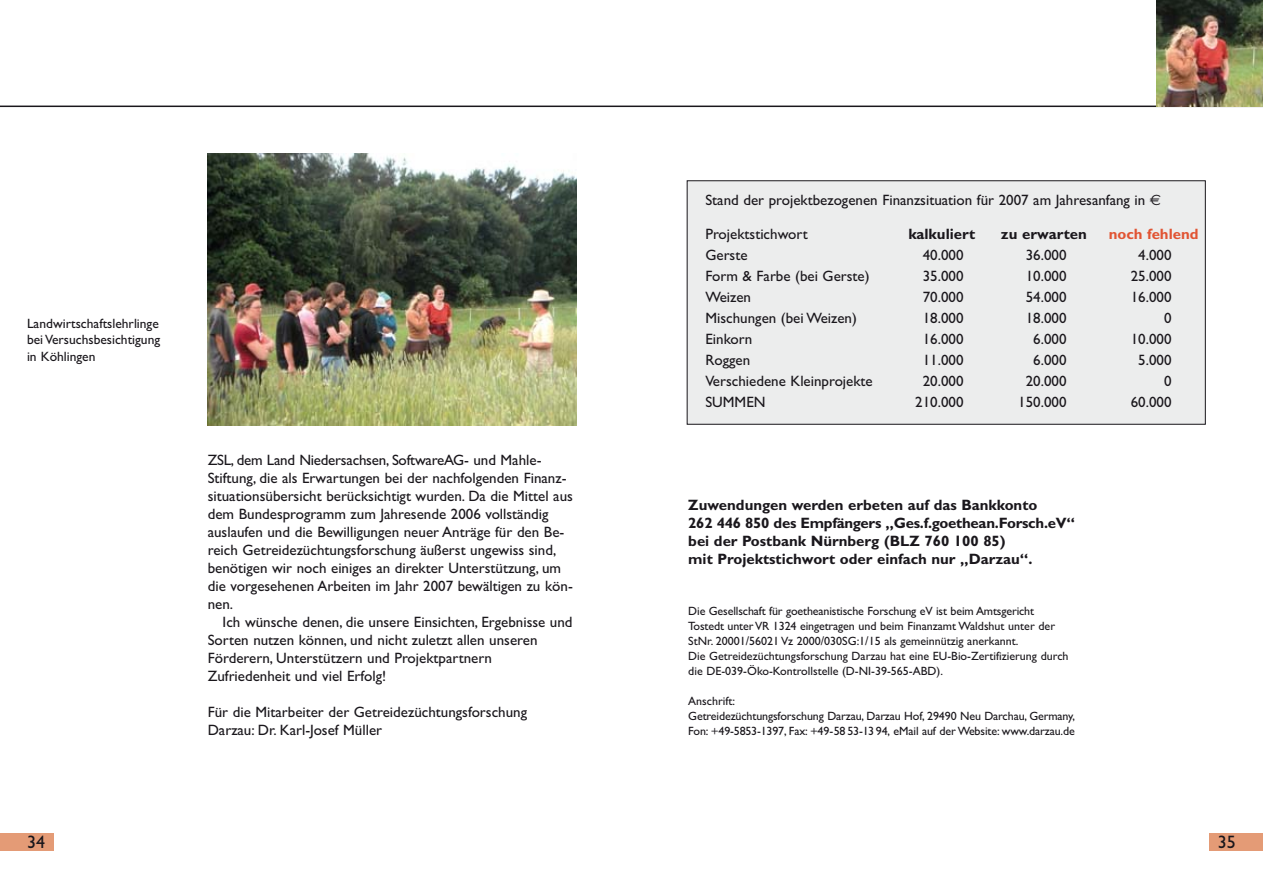
<style>
.page{position:relative;width:1263px;height:893px;background:#fff}
.page>*{position:absolute;margin:0;border:0;box-sizing:border-box;transform-origin:0 0}
.t1{font:18px "Gill Sans";color:#1a171c}
.t2{font:15px/18px "Gill Sans";color:#1a171c}
.t3{font:700 15px/18px "Gill Sans";color:#1a171c}
.t4{font:700 15px "Gill Sans";color:#e15433}
.t5{font:13.5px/16.2px "Gill Sans";color:#1a171c;text-align:justify}
.t6{font:12px/15px "Gill Sans";letter-spacing:-.01em;color:#1a171c}
.s1{font-family:"Euro Sans"}
</style>
<div class="page">
<div style="left:1210px;top:833px;width:53px;height:18px;background:#e49b76"></div>
<div style="left:0;top:833px;width:53px;height:18px;background:#e49b76"></div>
<div style="left:687px;top:181px;width:518px;height:243px;background:#eceded"></div>
<div style="left:687px;top:180px;width:519px;height:245px;border:1px solid #1a171c"></div>
<hr style="left:0;top:106px;width:1263px;height:1px;background:#1a171c">
<img style="left:1157px;top:0;width:106px;height:106px">
<img style="left:207px;top:153px;width:369px;height:272px">
<p class="t5" style="left:27px;top:317px;width:135px">Landwirtschaftslehrlinge bei Versuchsbesichtigung in Köhlingen</p>
<p class="t2" style="left:208px;top:452px;width:367px">ZSL, dem Land Niedersachsen, SoftwareAG- und Mahle-Stiftung, die als Erwartungen bei der nachfolgenden Finanz&shy;situationsübersicht berücksichtigt wurden. Da die Mittel aus dem Bundesprogramm zum Jahresende 2006 vollständig auslaufen und die Bewilligungen neuer Anträge für den Be&shy;reich Getreidezüchtungsforschung äußerst ungewiss sind, benötigen wir noch einiges an direkter Unterstützung, um die vorgesehenen Arbeiten im Jahr 2007 bewältigen zu kön&shy;nen.</p>
<p class="t2" style="left:208px;top:614px;width:366px;text-indent:15px">Ich wünsche denen, die unsere Einsichten, Ergebnisse und Sorten nutzen können, und nicht zuletzt allen unseren Förderern, Unterstützern und Projektpartnern Zufriedenheit und viel Erfolg!</p>
<p class="t2" style="left:208px;top:704px;width:321px">Für die Mitarbeiter der Getreidezüchtungsforschung<br>Darzau: Dr. Karl-Josef Müller</p>
<p class="t2" style="left:705px;top:193px;width:457px">Stand der projektbezogenen Finanzsituation für 2007 am Jahresanfang in <span class="s1">€</span></p>
<p class="t2" style="left:705px;top:227px;width:104px">Projektstichwort</p>
<p class="t3" style="left:908px;top:227px;width:68px">kalkuliert</p>
<p class="t3" style="left:1001px;top:227px;width:87px">zu erwarten</p>
<p class="t4" style="left:1109px;top:229px;width:91px">noch fehlend</p>
<p class="t2" style="left:705px;top:248px;width:44px">Gerste</p>
<p class="t2" style="left:923px;top:248px;width:42px">40.000</p>
<p class="t2" style="left:1026px;top:248px;width:42px">36.000</p>
<p class="t2" style="left:1138px;top:248px;width:35px">4.000</p>
<p class="t2" style="left:705px;top:269px;width:166px">Form &amp; Farbe (bei Gerste)</p>
<p class="t2" style="left:923px;top:269px;width:42px">35.000</p>
<p class="t2" style="left:1026px;top:269px;width:42px">10.000</p>
<p class="t2" style="left:1131px;top:269px;width:42px">25.000</p>
<p class="t2" style="left:705px;top:290px;width:47px">Weizen</p>
<p class="t2" style="left:923px;top:290px;width:42px">70.000</p>
<p class="t2" style="left:1026px;top:290px;width:42px">54.000</p>
<p class="t2" style="left:1131px;top:290px;width:42px">16.000</p>
<p class="t2" style="left:705px;top:311px;width:153px">Mischungen (bei Weizen)</p>
<p class="t2" style="left:923px;top:311px;width:42px">18.000</p>
<p class="t2" style="left:1026px;top:311px;width:42px">18.000</p>
<p class="t2" style="left:1164px;top:311px;width:9px">0</p>
<p class="t2" style="left:705px;top:332px;width:48px">Einkorn</p>
<p class="t2" style="left:923px;top:332px;width:42px">16.000</p>
<p class="t2" style="left:1033px;top:332px;width:35px">6.000</p>
<p class="t2" style="left:1131px;top:332px;width:42px">10.000</p>
<p class="t2" style="left:705px;top:353px;width:46px">Roggen</p>
<p class="t2" style="left:923px;top:353px;width:42px">11.000</p>
<p class="t2" style="left:1033px;top:353px;width:35px">6.000</p>
<p class="t2" style="left:1138px;top:353px;width:35px">5.000</p>
<p class="t2" style="left:705px;top:374px;width:169px">Verschiedene Kleinprojekte</p>
<p class="t2" style="left:923px;top:374px;width:42px">20.000</p>
<p class="t2" style="left:1026px;top:374px;width:42px">20.000</p>
<p class="t2" style="left:1164px;top:374px;width:9px">0</p>
<p class="t2" style="left:705px;top:395px;width:62px">SUMMEN</p>
<p class="t2" style="left:915px;top:395px;width:50px">210.000</p>
<p class="t2" style="left:1018px;top:395px;width:50px">150.000</p>
<p class="t2" style="left:1131px;top:395px;width:42px">60.000</p>
<p class="t3" style="left:688px;top:497px;width:388px">Zuwendungen werden erbeten auf das Bankkonto<br>262 446 850 des Empfängers „Ges.f.goethean.Forsch.eV“ bei der Postbank Nürnberg (BLZ 760 100 85)<br>mit Projektstichwort oder einfach nur „Darzau“.</p>
<p class="t6" style="left:688px;top:605px;width:382px">Die Gesellschaft für goetheanistische Forschung eV ist beim Amtsgericht Tostedt unter VR 1324 eingetragen und beim Finanzamt Waldshut unter der StNr. 20001/56021 Vz 2000/030SG:1/15 als gemeinnützig anerkannt.<br>Die Getreidezüchtungsforschung Darzau hat eine EU-Bio-Zertifizierung durch die DE-039-Öko-Kontrollstelle (D-NI-39-565-ABD).</p>
<p class="t6" style="left:688px;top:695px;width:388px">Anschrift:<br>Getreidezüchtungsforschung Darzau, Darzau Hof, 29490 Neu Darchau, Germany,<br>Fon: +49-5853-1397, Fax: +49-58 53-13 94, eMail auf der Website: www.darzau.de</p>
<p class="t1" style="left:27px;top:836px;width:19px">34</p>
<p class="t1" style="left:1218px;top:836px;width:19px">35</p>
</div>
